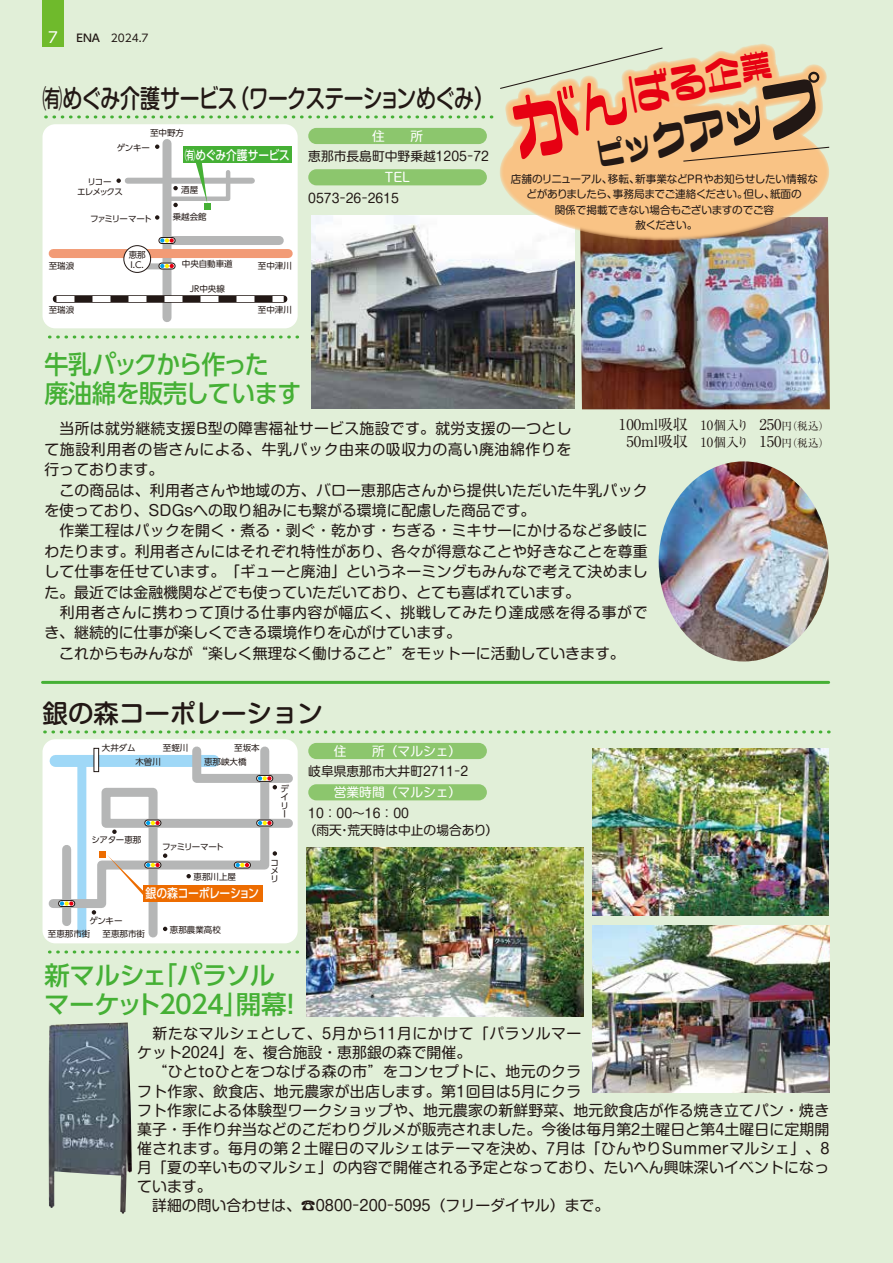
<style>
.page{position:relative;width:893px;height:1263px;background:#e1efd8}
.page>*{position:absolute;margin:0;border:0;box-sizing:border-box;transform-origin:0 0}
.t1{font:68.1px "TA shiguma";color:#e60012}
.t2{font:29.7px "TA shiguma";color:#221815}
.t3{font:500 25.5px "Shin M Go Pro";letter-spacing:-.045em;color:#221815;scale:.78 1}
.t4{font:500 25.5px/29.7px "UD Shin Go Pro";letter-spacing:-.065em;color:#45b035}
.t5{font:500 25.5px/29.7px "UD Shin Go Pro";letter-spacing:-.045em;color:#45b035;scale:.94 1}
.t6{font:500 25.5px "Shin M Go Pro";letter-spacing:-.015em;color:#221815}
.t7{font:14.85px/20.4px "Shin M Go Pro";letter-spacing:.015em;color:#221815}
.t8{font:14.85px/17px "Ryumin Pro";color:#221815;text-align:center}
.t9{font:12.75px/17px "Shin M Go Pro";color:#221815}
.t10{font:12.75px "Shin M Go Pro";color:#fff}
.t11{font:500 12.75px "UD Shin Go Pro";letter-spacing:-.03em;color:#fff;scale:.85 1}
.t12{font:500 12.75px "UD Shin Go Pro";letter-spacing:-.01em;color:#fff;scale:.84 1}
.t13{font:10.65px/15.3px "Shin M Go Pro";letter-spacing:-.02em;color:#221815;text-align:center}
.t14{font:10.65px "UD Shin Go Pro";color:#221815}
.t15{font:8.55px/8.2px "UD Shin Go Pro";color:#221815}
.t16{font:8.55px "UD Shin Go Pro";letter-spacing:-.145em;color:#221815}
.t17{font:8.55px/9.8px "UD Shin Go Pro";letter-spacing:-.105em;color:#221815;text-align:center}
.s1{font-size:14.85px;color:#fff}
.s2{font-weight:500}
.s3{font-size:34.05px}
.s4{font-size:38.25px}
.s5{font-size:42.45px}
.s6{font-size:51px}
.s7{font-size:63.75px}
.s8{font-size:12.75px}
.s9{font-size:10.65px}
</style>
<div class="page">
<div style="left:43px;top:0;width:21px;height:47px;background:#6fba2c"></div>
<svg style="left:48px;top:335px;width:250px;height:3px"></svg>
<div style="left:43px;top:124px;width:255px;height:204px;background:#fff;border-radius:13px"></div>
<svg style="left:43px;top:730px;width:786px;height:3px"></svg>
<svg style="left:48px;top:950px;width:250px;height:3px"></svg>
<div style="left:308px;top:743px;width:179px;height:16px;background:#8cc66d;border-radius:8px"></div>
<div style="left:308px;top:784px;width:179px;height:16px;background:#8cc66d;border-radius:8px"></div>
<div style="left:43px;top:739px;width:255px;height:204px;background:#fff;border-radius:13px"></div>
<img style="left:311px;top:215px;width:263px;height:193px">
<img style="left:580px;top:217px;width:250px;height:192px">
<img style="left:659px;top:461px;width:170px;height:200px">
<hr style="left:43px;top:681px;width:786px;height:3px;background:#45b035">
<svg style="left:44px;top:742px;width:253px;height:200px"></svg>
<div style="left:163px;top:143px;width:9px;height:175px;background:#b5b6b6"></div>
<div style="left:53px;top:249px;width:235px;height:9px;background:#f29b76"></div>
<div style="left:167px;top:236px;width:112px;height:9px;background:#b5b6b6"></div>
<div style="left:56px;top:295px;width:228px;height:8px;background:#57504d"></div>
<svg style="left:56px;top:296px;width:228px;height:6px"></svg>
<svg style="left:147px;top:263px;width:13px;height:6px"></svg>
<svg style="left:155px;top:215px;width:4px;height:5px"></svg>
<div style="left:159px;top:263px;width:16px;height:6px;border:1px solid #221815;border-radius:3px"></div>
<svg style="left:160px;top:264px;width:14px;height:4px"></svg>
<div style="left:159px;top:237px;width:16px;height:7px;border:1px solid #221815;border-radius:3px"></div>
<svg style="left:160px;top:238px;width:14px;height:5px"></svg>
<div style="left:124px;top:246px;width:27px;height:26px;background:#fff;border-radius:50%"></div>
<div style="left:123px;top:245px;width:28px;height:28px;border:1px solid #221815;border-radius:50%"></div>
<img style="left:593px;top:749px;width:236px;height:166px">
<img style="left:593px;top:925px;width:236px;height:167px">
<img style="left:307px;top:847px;width:276px;height:169px">
<img style="left:49px;top:1022px;width:83px;height:192px">
<div style="left:500px;top:104px;width:329px;height:136px;background:#f9c385;border-radius:50%"></div>
<svg style="left:43px;top:44px;width:787px;height:165px"></svg>
<p class="t14" style="left:48px;top:29px;width:102px"><span class="s1">7</span> <span class="s2">ENA　</span>2024.7</p>
<h3 class="t3" style="left:43px;top:77px;width:580px">㈲めぐみ介護サービス（ワークステーションめぐみ）</h3>
<p class="t15" style="left:150px;top:128px;width:36px">至中野方</p>
<p class="t15" style="left:117px;top:143px;width:35px">ゲンキー</p>
<p class="t17" style="left:77px;top:177px;width:47px">リコー<br>エレメックス</p>
<p class="t16" style="left:90px;top:211px;width:63px">ファミリーマート</p>
<p class="t12" style="left:185px;top:144px;width:127px">㈲めぐみ介護サービス</p>
<p class="t15" style="left:181px;top:185px;width:19px">酒屋</p>
<p class="t15" style="left:173px;top:212px;width:36px">乗越会館</p>
<p class="t15" style="left:129px;top:250px;width:19px;line-height:9.8px">恵那<br>I.C.</p>
<p class="t15" style="left:182px;top:260px;width:52px">中央自動車道</p>
<p class="t15" style="left:190px;top:284px;width:37px">JR中央線</p>
<p class="t15" style="left:49px;top:261px;width:27px">至瑞浪</p>
<p class="t15" style="left:258px;top:261px;width:36px">至中津川</p>
<p class="t15" style="left:49px;top:306px;width:27px">至瑞浪</p>
<p class="t15" style="left:258px;top:306px;width:36px">至中津川</p>
<p class="t10" style="left:372px;top:126px;width:53px">住　　所</p>
<p class="t9" style="left:308px;top:147px;width:182px">恵那市長島町中野乗越1205－72</p>
<p class="t10" style="left:385px;top:167px;width:27px">TEL</p>
<p class="t9" style="left:308px;top:188px;width:92px">0573－26－2615</p>
<h1 class="t1" style="left:507px;top:95px;width:267px;rotate:-10deg">が<sup>ん</sup><sup>ば</sup><sup>る</sup><sup>企</sup><sup>業</sup></h1>
<h2 class="t2" style="left:593px;top:140px;width:237px;rotate:-10deg">ピ<span class="s3">ッ</span><span class="s4">ク</span><span class="s5">ア</span><span class="s6">ッ</span><span class="s7">プ</span></h2>
<p class="t13" style="left:511px;top:170px;width:309px">店舗のリニューアル、移転、新事業などPRやお知らせしたい情報などがありましたら、事務局までご連絡ください。但し、紙面の<br>関係で掲載できない場合もございますのでご容<br>赦ください。</p>
<h3 class="t5" style="left:44px;top:348px;width:275px">牛乳パックから作った<br>廃油綿を販売しています</h3>
<p class="t7" style="left:44px;top:417px;width:605px">　当所は就労継続支援B型の障害福祉サービス施設です。就労支援の一つとし<br>て施設利用者の皆さんによる、牛乳パック由来の吸収力の高い廃油綿作りを<br>行っております。<br>　この商品は、利用者さんや地域の方、バロー恵那店さんから提供いただいた牛乳パックを使っており、SDGsへの取り組みにも繋がる環境に配慮した商品です。<br>　作業工程はパックを開く・煮る・剥ぐ・乾かす・ちぎる・ミキサーにかけるなど多岐にわたります。利用者さんにはそれぞれ特性があり、各々が得意なことや好きなことを尊重して仕事を任せています。「ギューと廃油」というネーミングもみんなで考えて決めました。最近では金融機関などでも使っていただいており、とても喜ばれています。<br>　利用者さんに携わって頂ける仕事内容が幅広く、挑戦してみたり達成感を得る事ができ、継続的に仕事が楽しくできる環境作りを心がけています。<br>　これからもみんなが“楽しく無理なく働けること”をモットーに活動していきます。</p>
<p class="t8" style="left:619px;top:415px;width:212px">100ml吸収<span class="s8">　10個入り　</span>250<span class="s9">円（税込）<br></span>50ml吸収<span class="s8">　10個入り　</span>150<span class="s9">円（税込）</span></p>
<h3 class="t6" style="left:43px;top:692px;width:282px">銀の森コーポレーション</h3>
<p class="t15" style="left:135px;top:741px;width:27px;line-height:13.5px;text-indent:-34px">大井ダム<br>木曽川</p>
<p class="t15" style="left:163px;top:743px;width:27px">至蛭川</p>
<p class="t15" style="left:234px;top:743px;width:27px">至坂本</p>
<p class="t15" style="left:204px;top:757px;width:44px">恵那峡大橋</p>
<p class="t15" style="left:92px;top:835px;width:51px">シアター恵那</p>
<p class="t16" style="left:162px;top:840px;width:63px">ファミリーマート</p>
<p class="t15" style="left:194px;top:872px;width:44px">恵那川上屋</p>
<p class="t11" style="left:146px;top:883px;width:135px">銀の森コーポレーション</p>
<p class="t15" style="left:89px;top:917px;width:35px">ゲンキー</p>
<p class="t15" style="left:48px;top:929px;width:44px">至恵那市街</p>
<p class="t15" style="left:103px;top:929px;width:44px">至恵那市街</p>
<p class="t15" style="left:170px;top:925px;width:53px">恵那農業高校</p>
<p class="t15" style="left:281px;top:784px;width:10px">デイリー</p>
<p class="t15" style="left:271px;top:859px;width:9px;text-align:justify">コメリ</p>
<p class="t10" style="left:334px;top:741px;width:129px">住　　所（マルシェ）</p>
<p class="t9" style="left:308px;top:762px;width:162px">岐阜県恵那市大井町2711－2</p>
<p class="t10" style="left:334px;top:782px;width:129px">営業時間（マルシェ）</p>
<p class="t9" style="left:304px;top:803px;width:196px;text-indent:5px">10：00～16：00<br>（雨天・荒天時は中止の場合あり）</p>
<h3 class="t4" style="left:44px;top:959px;width:261px">新マルシェ「パラソルマーケット２０２４」開幕！</h3>
<p class="t7" style="left:137px;top:1022px;width:694px;line-height:19.2px">　新たなマルシェとして、5月から11月にかけて「パラソルマー<br>ケット2024」を、複合施設・恵那銀の森で開催。<br>　“ひとtoひとをつなげる森の市”をコンセプトに、地元のクラ<br>フト作家、飲食店、地元農家が出店します。第1回目は5月にクラ<br>フト作家による体験型ワークショップや、地元農家の新鮮野菜、地元飲食店が作る焼き立てパン・焼き菓子・手作り弁当などのこだわりグルメが販売されました。今後は毎月第2土曜日と第4土曜日に定期開催されます。毎月の第２土曜日のマルシェはテーマを決め、7月は「ひんやりSummerマルシェ」、8月「夏の辛いものマルシェ」の内容で開催される予定となっており、たいへん興味深いイベントになっています。<br>　詳細の問い合わせは、☎0800－200－5095（フリーダイヤル）まで。</p>
</div>
